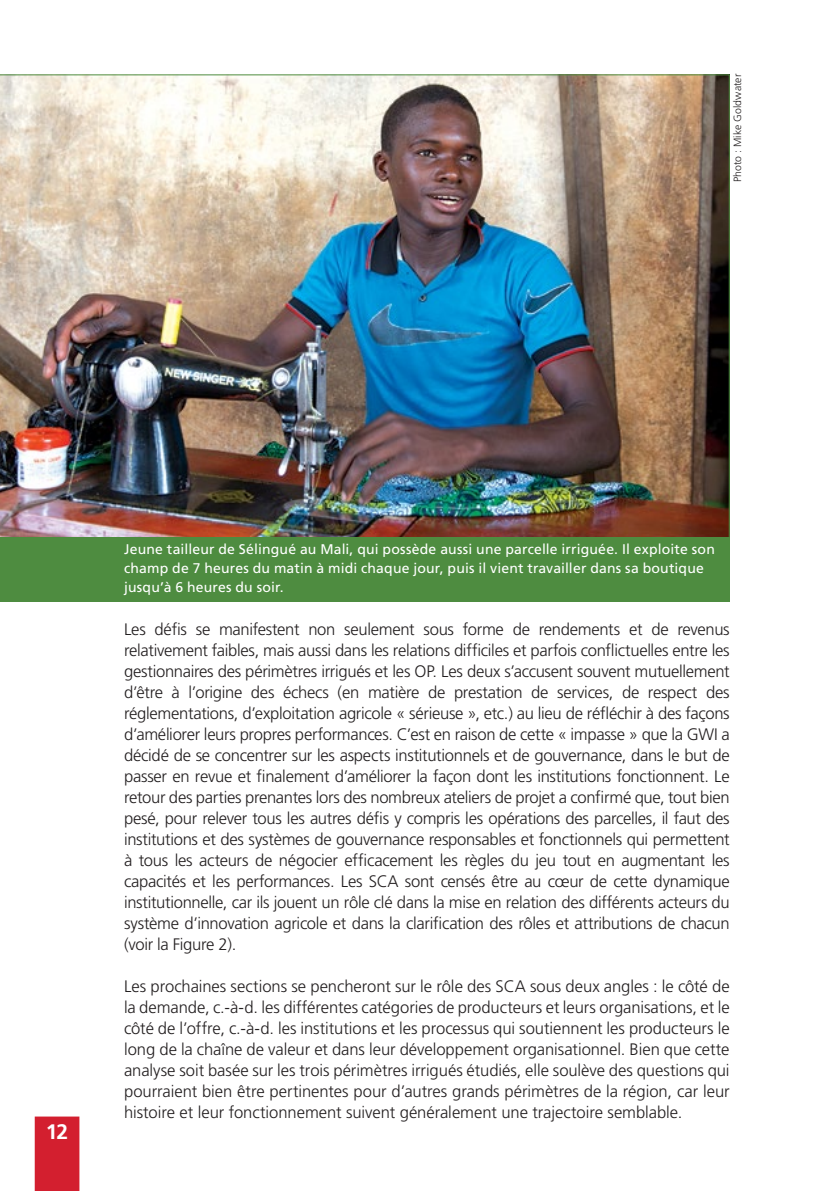
<style>
.page{position:relative;width:829px;height:1191px;background:#fff}
.page>*{position:absolute;margin:0;border:0;box-sizing:border-box;transform-origin:0 0}
.t1{font:700 21px "Frutiger";color:#fff}
.Footnote{font:300 16.62px/21px "Frutiger";letter-spacing:-.015em;color:#231f20;text-align:justify}
.Footnote-2{font:14px/19.2px "Frutiger";letter-spacing:.01em;color:#fff}
.Footnote-3{font:300 10.5px "Frutiger";letter-spacing:.01em;color:#231f20}
</style>
<div class="page">
<div style="left:35px;top:1116px;width:44px;height:75px;background:#d31f2f"></div>
<img style="left:0;top:74px;width:729px;height:463px">
<div style="left:0;top:537px;width:729px;height:65px;background:#4e8c40"></div>
<p class="Footnote-3" style="left:731px;top:182px;width:110px;rotate:-90deg">Photo : Mike Goldwater</p>
<p class="t1" style="left:46px;top:1119px;width:24px">12</p>
<p class="Footnote-2" style="left:124px;top:539px;width:592px">Jeune tailleur de Sélingué au Mali, qui possède aussi une parcelle irriguée. Il exploite son champ de 7 heures du matin à midi chaque jour, puis il vient travailler dans sa boutique jusqu’à 6 heures du soir.</p>
<p class="Footnote" style="left:124px;top:619px;width:607px">Les défis se manifestent non seulement sous forme de rendements et de revenus relativement faibles, mais aussi dans les relations difficiles et parfois conflictuelles entre les gestionnaires des périmètres irrigués et les OP. Les deux s’accusent souvent mutuellement d’être à l’origine des échecs (en matière de prestation de services, de respect des réglementations, d’exploitation agricole « sérieuse », etc.) au lieu de réfléchir à des façons d’améliorer leurs propres performances. C’est en raison de cette « impasse » que la GWI a décidé de se concentrer sur les aspects institutionnels et de gouvernance, dans le but de passer en revue et finalement d’améliorer la façon dont les institutions fonctionnent. Le retour des parties prenantes lors des nombreux ateliers de projet a confirmé que, tout bien pesé, pour relever tous les autres défis y compris les opérations des parcelles, il faut des institutions et des systèmes de gouvernance responsables et fonctionnels qui permettent à tous les acteurs de négocier efficacement les règles du jeu tout en augmentant les capacités et les performances. Les SCA sont censés être au cœur de cette dynamique institutionnelle, car ils jouent un rôle clé dans la mise en relation des différents acteurs du système d’innovation agricole et dans la clarification des rôles et attributions de chacun (voir la Figure 2).</p>
<p class="Footnote" style="left:124px;top:976px;width:607px">Les prochaines sections se pencheront sur le rôle des SCA sous deux angles : le côté de la demande, c.-à-d. les différentes catégories de producteurs et leurs organisations, et le côté de l’offre, c.-à-d. les institutions et les processus qui soutiennent les producteurs le long de la chaîne de valeur et dans leur développement organisationnel. Bien que cette analyse soit basée sur les trois périmètres irrigués étudiés, elle soulève des questions qui pourraient bien être pertinentes pour d’autres grands périmètres de la région, car leur histoire et leur fonctionnement suivent généralement une trajectoire semblable.</p>
</div>
